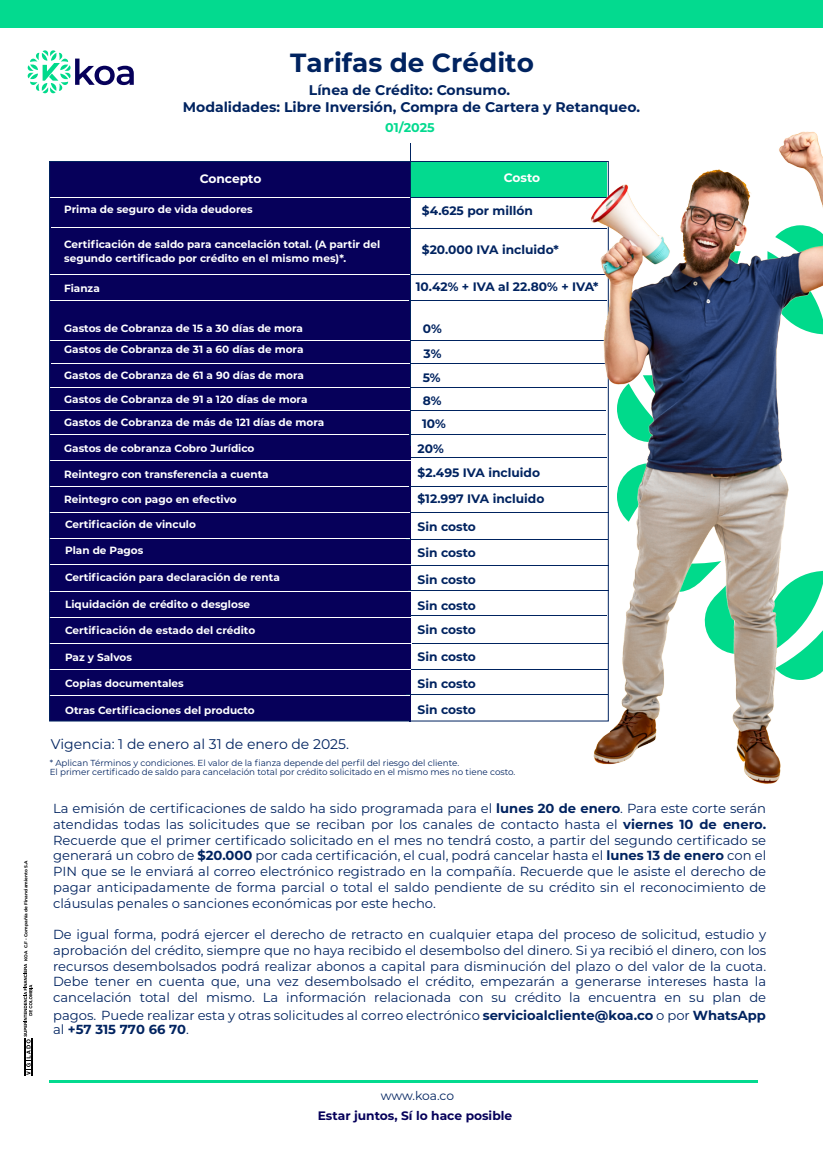
<style>
.page{position:relative;width:823px;height:1155px;background:#fff}
.page>*{position:absolute;margin:0;border:0;box-sizing:border-box;transform-origin:0 0}
.t1{font:700 26.25px "Montserrat";color:#012360}
.t2{font:700 14px/16.8px "Montserrat";color:#002360;text-align:center}
.t3{font:14px "Montserrat";color:#002360}
.t4{font:13.12px/15.8px "Montserrat";color:#002360;text-align:justify}
.t5{font:700 12.69px "Montserrat";color:#03da8f}
.t6{font:700 12.25px/26.4px "Montserrat";color:#002360}
.t7{font:700 12.25px "Montserrat";color:#06005a}
.t8{font:700 12.25px "Montserrat";color:#fff}
.t9{font:12.25px "Montserrat";letter-spacing:-.005em;color:#012360}
.t10{font:700 10.5px/14.3px "Montserrat";color:#fff}
.t11{font:8.75px/8.6px "Montserrat";color:#012360}
.t12{font:700 4.38px "Montserrat";color:#000}
.s1{font-weight:700}
</style>
<div class="page">
<div style="left:49px;top:162px;width:361px;height:560px;background:#06005a"></div>
<div style="left:411px;top:162px;width:196px;height:35px;background:#03da8f"></div>
<div style="left:0;top:0;width:822px;height:28px;background:#03da8f"></div>
<svg style="left:24px;top:963px;width:8px;height:112px"></svg>
<hr style="left:24px;top:1038px;width:1px;height:37px;background:#000">
<hr style="left:32px;top:1038px;width:1px;height:37px;background:#000">
<hr style="left:50px;top:1079px;width:708px;height:3px;background:#03da8f">
<svg style="left:28px;top:50px;width:106px;height:43px"></svg>
<hr style="left:49px;top:197px;width:365px;height:1px;background:#fff">
<hr style="left:51px;top:227px;width:365px;height:1px;background:#fff">
<hr style="left:50px;top:274px;width:365px;height:1px;background:#fff">
<hr style="left:48px;top:300px;width:365px;height:1px;background:#fff">
<hr style="left:49px;top:340px;width:365px;height:1px;background:#fff">
<hr style="left:51px;top:363px;width:365px;height:1px;background:#fff">
<hr style="left:49px;top:387px;width:365px;height:1px;background:#fff">
<hr style="left:50px;top:410px;width:365px;height:1px;background:#fff">
<hr style="left:48px;top:434px;width:365px;height:1px;background:#fff">
<hr style="left:47px;top:512px;width:365px;height:1px;background:#fff">
<hr style="left:49px;top:460px;width:365px;height:1px;background:#fff">
<hr style="left:48px;top:486px;width:365px;height:1px;background:#fff">
<hr style="left:410px;top:197px;width:195px;height:1px;background:#002360">
<hr style="left:411px;top:228px;width:196px;height:1px;background:#002360">
<hr style="left:410px;top:274px;width:197px;height:1px;background:#002360">
<hr style="left:410px;top:300px;width:197px;height:1px;background:#002360">
<hr style="left:410px;top:340px;width:195px;height:1px;background:#002360">
<hr style="left:411px;top:363px;width:196px;height:1px;background:#002360">
<hr style="left:411px;top:387px;width:195px;height:1px;background:#002360">
<hr style="left:410px;top:410px;width:196px;height:1px;background:#002360">
<hr style="left:410px;top:434px;width:196px;height:1px;background:#002360">
<hr style="left:411px;top:565px;width:198px;height:1px;background:#002360">
<hr style="left:412px;top:590px;width:195px;height:1px;background:#002360">
<hr style="left:411px;top:615px;width:196px;height:1px;background:#002360">
<hr style="left:408px;top:643px;width:201px;height:1px;background:#002360">
<hr style="left:408px;top:669px;width:200px;height:1px;background:#002360">
<hr style="left:407px;top:694px;width:201px;height:1px;background:#002360">
<hr style="left:411px;top:457px;width:195px;height:1px;background:#002360">
<hr style="left:410px;top:143px;width:1px;height:302px;background:#002360">
<hr style="left:409px;top:486px;width:197px;height:1px;background:#002360">
<hr style="left:45px;top:538px;width:365px;height:1px;background:#fff">
<hr style="left:49px;top:617px;width:365px;height:1px;background:#fff">
<hr style="left:51px;top:564px;width:365px;height:1px;background:#fff">
<hr style="left:50px;top:590px;width:365px;height:1px;background:#fff">
<hr style="left:47px;top:643px;width:365px;height:1px;background:#fff">
<hr style="left:44px;top:721px;width:365px;height:1px;background:#fff">
<hr style="left:46px;top:669px;width:365px;height:1px;background:#fff">
<hr style="left:45px;top:695px;width:365px;height:1px;background:#fff">
<hr style="left:406px;top:538px;width:202px;height:1px;background:#002360">
<hr style="left:410px;top:512px;width:199px;height:1px;background:#002360">
<img style="left:565px;top:131px;width:258px;height:653px">
<p class="t12" style="left:23px;top:960px;width:102px;rotate:-90deg">KOA C.F - Compañía de Financiamiento S.A</p>
<h1 class="t1" style="left:290px;top:44px;width:245px">Tarifas de Crédito</h1>
<p class="t2" style="left:183px;top:81px;width:459px">Línea de Crédito: Consumo.<br>Modalidades: Libre Inversión, Compra de Cartera y Retanqueo.</p>
<p class="t5" style="left:385px;top:119px;width:51px">01/2025</p>
<p class="t8" style="left:200px;top:169px;width:63px">Concepto</p>
<p class="t8" style="left:504px;top:169px;width:38px">Costo</p>
<p class="t6" style="left:422px;top:197px;width:113px">$4.625 por millón</p>
<p class="t6" style="left:422px;top:236px;width:138px">$20.000 IVA incluido*</p>
<p class="t6" style="left:416px;top:273px;width:184px">10.42% + IVA al 22.80% + IVA*</p>
<p class="t6" style="left:423px;top:315px;width:21px;line-height:25.3px">0%<br>3%</p>
<p class="t6" style="left:422px;top:366px;width:25px;line-height:23px">5%<br>8%<br>10%</p>
<p class="t6" style="left:418px;top:435px;width:124px;line-height:24.7px">20%<br>$2.495 IVA incluido</p>
<p class="t6" style="left:418px;top:485px;width:128px">$12.997 IVA incluido</p>
<p class="t6" style="left:418px;top:513px;width:60px;text-align:justify">Sin costo Sin costo Sin costo Sin costo</p>
<p class="t6" style="left:418px;top:616px;width:60px">Sin costo<br>Sin costo</p>
<p class="t6" style="left:418px;top:669px;width:60px">Sin costo<br>Sin costo</p>
<p class="t10" style="left:64px;top:201px;width:190px">Prima de seguro de vida deudores</p>
<p class="t10" style="left:64px;top:236px;width:318px">Certificación de saldo para cancelación total. (A partir del segundo certificado por crédito en el mismo mes)*.</p>
<p class="t10" style="left:64px;top:280px;width:37px">Fianza</p>
<p class="t10" style="left:64px;top:317px;width:241px;line-height:21.7px">Gastos de Cobranza de 15 a 30 días de mora<br>Gastos de Cobranza de 31 a 60 días de mora</p>
<p class="t10" style="left:64px;top:367px;width:241px">Gastos de Cobranza de 61 a 90 días de mora</p>
<p class="t10" style="left:64px;top:391px;width:245px">Gastos de Cobranza de 91 a 120 días de mora</p>
<p class="t10" style="left:64px;top:415px;width:262px">Gastos de Cobranza de más de 121 días de mora</p>
<p class="t10" style="left:64px;top:440px;width:192px">Gastos de cobranza Cobro Jurídico</p>
<p class="t10" style="left:64px;top:466px;width:206px">Reintegro con transferencia a cuenta</p>
<p class="t10" style="left:64px;top:491px;width:174px">Reintegro con pago en efectivo</p>
<p class="t10" style="left:65px;top:516px;width:132px">Certificación de vinculo</p>
<p class="t10" style="left:65px;top:543px;width:80px">Plan de Pagos</p>
<p class="t10" style="left:65px;top:569px;width:216px">Certificación para declaración de renta</p>
<p class="t10" style="left:65px;top:596px;width:187px">Liquidación de crédito o desglose</p>
<p class="t10" style="left:65px;top:622px;width:192px">Certificación de estado del crédito</p>
<p class="t10" style="left:65px;top:649px;width:68px">Paz y Salvos</p>
<p class="t10" style="left:65px;top:676px;width:120px">Copias documentales</p>
<p class="t10" style="left:65px;top:702px;width:191px">Otras Certificaciones del producto</p>
<p class="t3" style="left:51px;top:734px;width:300px">Vigencia: 1 de enero al 31 de enero de 2025.</p>
<p class="t11" style="left:50px;top:759px;width:467px">* Aplican Términos y condiciones. El valor de la fianza depende del perfil del riesgo del cliente.<br>El primer certificado de saldo para cancelación total por crédito solicitado en el mismo mes no tiene costo.</p>
<p class="t4" style="left:53px;top:800px;width:715px">La emisión de certificaciones de saldo ha sido programada para el <span class="s1">lunes 20 de enero</span>. Para este corte serán atendidas todas las solicitudes que se reciban por los canales de contacto hasta el <span class="s1">viernes 10 de enero.<br></span>Recuerde que el primer certificado solicitado en el mes no tendrá costo, a partir del segundo certificado se generará un cobro de <span class="s1">$20.000</span> por cada certificación, el cual, podrá cancelar hasta el <span class="s1">lunes 13 de enero</span> con el PIN que se le enviará al correo electrónico registrado en la compañía. Recuerde que le asiste el derecho de pagar anticipadamente de forma parcial o total el saldo pendiente de su crédito sin el reconocimiento de cláusulas penales o sanciones económicas por este hecho.</p>
<p class="t4" style="left:53px;top:926px;width:715px">De igual forma, podrá ejercer el derecho de retracto en cualquier etapa del proceso de solicitud, estudio y aprobación del crédito, siempre que no haya recibido el desembolso del dinero. Si ya recibió el dinero, con los recursos desembolsados podrá realizar abonos a capital para disminución del plazo o del valor de la cuota.<br>Debe tener en cuenta que, una vez desembolsado el crédito, empezarán a generarse intereses hasta la cancelación total del mismo. La información relacionada con su crédito la encuentra en su plan de</p>
<p class="t4" style="left:53px;top:1008px;width:714px;line-height:13.6px">pagos. Puede realizar esta y otras solicitudes al correo electrónico <span class="s1">servicioalcliente@koa.co</span> o por <span class="s1">WhatsApp </span>al <span class="s1">+57 315 770 66 70</span>.</p>
<p class="t9" style="left:381px;top:1087px;width:75px">www.koa.co</p>
<p class="t7" style="left:318px;top:1107px;width:196px">Estar juntos, Sí lo hace posible</p>
</div>
